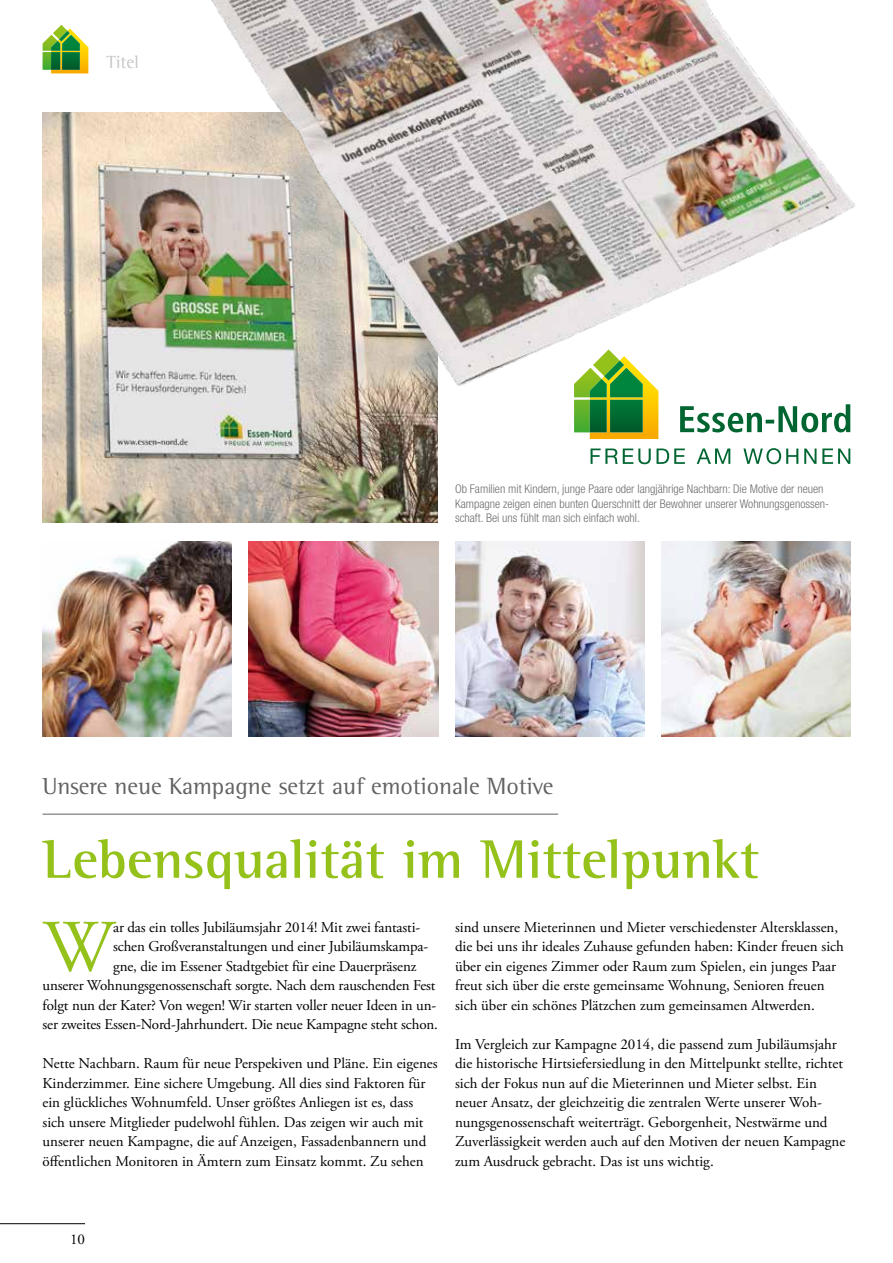
<style>
.page{position:relative;width:893px;height:1263px;background:#fff}
.page>*{position:absolute;margin:0;border:0;box-sizing:border-box;transform-origin:0 0}
.t1{font:73.8px "Adobe Garamond Pro";color:#94c11a}
.t2{font:700 55.5px "Rotis Semi Serif";color:#94c11a}
.t3{font:24px "Rotis Semi Serif";color:#626261}
.t4{font:18px "Rotis Semi Serif";color:#c5c6c6}
.t5{font:15px/19.5px "Adobe Garamond Pro";color:#000}
.t6{font:300 condensed 12px/14.4px "Helvetica Neue";color:#6e6e6e}
</style>
<div class="page">
<img style="left:455px;top:542px;width:189px;height:195px">
<img style="left:43px;top:542px;width:189px;height:195px">
<img style="left:661px;top:542px;width:189px;height:195px">
<img style="left:249px;top:542px;width:190px;height:195px">
<img style="left:43px;top:511px;width:395px;height:11px">
<hr style="left:43px;top:814px;width:515px;height:1px;background:#626261">
<img style="left:42px;top:0;width:813px;height:511px">
<svg style="left:590px;top:448px;width:95px;height:16px"></svg>
<svg style="left:697px;top:448px;width:33px;height:16px"></svg>
<svg style="left:743px;top:448px;width:55px;height:16px"></svg>
<svg style="left:804px;top:448px;width:12px;height:16px"></svg>
<svg style="left:822px;top:448px;width:28px;height:16px"></svg>
<svg style="left:680px;top:404px;width:170px;height:28px"></svg>
<svg style="left:574px;top:349px;width:84px;height:90px"></svg>
<hr style="left:0;top:1223px;width:85px;height:1px;background:#000">
<svg style="left:43px;top:25px;width:45px;height:49px"></svg>
<p class="t4" style="left:107px;top:51px;width:34px">Titel</p>
<p class="t6" style="left:455px;top:482px;width:376px">Ob Familien mit Kindern, junge Paare oder langjährige Nachbarn: Die Motive der neuen<br>Kampagne zeigen einen bunten Querschnitt der Bewohner unserer Wohnungsgenossen&shy;schaft. Bei uns fühlt man sich einfach wohl.</p>
<h3 class="t3" style="left:43px;top:772px;width:512px">Unsere neue Kampagne setzt auf emotionale Motive</h3>
<h2 class="t2" style="left:43px;top:826px;width:718px">Lebensqualität im Mittelpunkt</h2>
<p class="t5" style="left:455px;top:918px;width:390px">sind unsere Mieterinnen und Mieter verschiedenster Altersklassen, die bei uns ihr ideales Zuhause gefunden haben: Kinder freuen sich über ein eigenes Zimmer oder Raum zum Spielen, ein junges Paar freut sich über die erste gemeinsame Wohnung, Senioren freuen sich über ein schönes Plätzchen zum gemeinsamen Altwerden.</p>
<p class="t5" style="left:455px;top:1035px;width:392px">Im Vergleich zur Kampagne 2014, die passend zum Jubiläumsjahr die historische Hirtsiefersiedlung in den Mittelpunkt stellte, richtet sich der Fokus nun auf die Mieterinnen und Mieter selbst. Ein neuer Ansatz, der gleichzeitig die zentralen Werte unserer Woh&shy;nungsgenossenschaft weiterträgt. Geborgenheit, Nestwärme und Zuverlässigkeit werden auch auf den Motiven der neuen Kampagne zum Ausdruck gebracht. Das ist uns wichtig.</p>
<p class="t5" style="left:113px;top:918px;width:308px">ar das ein tolles Jubiläumsjahr 2014! Mit zwei fantasti-</p>
<p class="t5" style="left:113px;top:937px;width:316px">schen Großveranstaltungen und einer Jubiläumskampa-</p>
<p class="t5" style="left:113px;top:957px;width:305px">gne, die im Essener Stadtgebiet für eine Dauerpräsenz</p>
<p class="t5" style="left:43px;top:976px;width:395px">unserer Wohnungsgenossenschaft sorgte. Nach dem rauschenden Fest</p>
<p class="t5" style="left:43px;top:996px;width:395px">folgt nun der Kater? Von wegen! Wir starten voller neuer Ideen in un-</p>
<p class="t5" style="left:43px;top:1015px;width:397px">ser zweites Essen-Nord-Jahrhundert. Die neue Kampagne steht schon.</p>
<p class="t5" style="left:43px;top:1054px;width:397px">Nette Nachbarn. Raum für neue Perspekiven und Pläne. Ein eigenes Kinderzimmer. Eine sichere Umgebung. All dies sind Faktoren für ein glückliches Wohnumfeld. Unser größtes Anliegen ist es, dass sich unsere Mitglieder pudelwohl fühlen. Das zeigen wir auch mit unserer neuen Kampagne, die auf Anzeigen, Fassadenbannern und öffentlichen Monitoren in Ämtern zum Einsatz kommt. Zu sehen</p>
<h1 class="t1" style="left:43px;top:903px;width:72px">W</h1>
<p class="t5" style="left:70px;top:1230px;width:16px">10</p>
</div>
